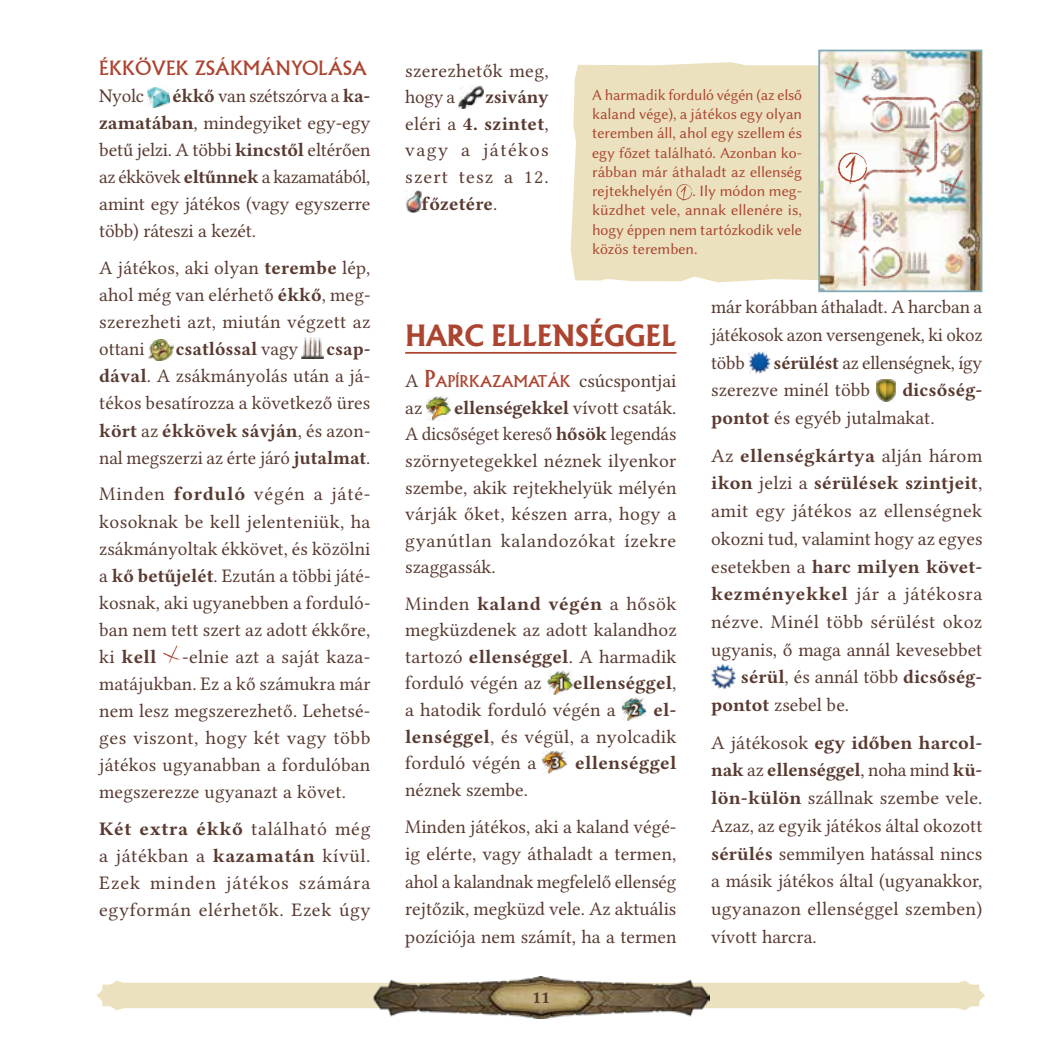
<style>
.page{position:relative;width:1042px;height:1042px;background:#fff}
.page>*{position:absolute;margin:0;border:0;box-sizing:border-box;transform-origin:0 0}
.t1{font:700 28px "Albertus";letter-spacing:-.01em;color:#ac4430}
.t2{font:19.25px/26.9px "Libertinus Serif";letter-spacing:.005em;color:#593a30;text-align:justify}
.t3{font:700 19.25px "Libertinus Serif";letter-spacing:.01em;color:#593a30}
.t4{font:19.25px "Libertinus Serif";letter-spacing:.03em;color:#593a30}
.t5{font:19.25px "Albertus MTCE";color:#ac4430}
.t6{font:19.25px "Libertinus Serif";letter-spacing:.055em;color:#593a30}
.t7{font:19.25px "Libertinus Serif";letter-spacing:.075em;color:#593a30}
.t8{font:700 19.25px "Libertinus Serif";letter-spacing:-.01em;color:#593a30}
.t9{font:700 17.5px "Libertinus Serif";color:#593a30}
.t10{font:15.75px/19.2px "Libertinus Sans";letter-spacing:-.005em;color:#ac4530;text-align:justify}
.s1{font-weight:700}
.s2{font-weight:400}
.s3{font-family:"Albertus MTCE";font-size:22.75px;color:#ac4430}
.s4{font-family:"Albertus MTCE";font-size:15.92px;color:#ac4430}
</style>
<div class="page">
<svg style="left:97px;top:980px;width:888px;height:30px"></svg>
<img style="left:372px;top:977px;width:337px;height:41px">
<img style="left:147px;top:88px;width:22px;height:20px">
<img style="left:148px;top:340px;width:25px;height:21px">
<img style="left:302px;top:337px;width:22px;height:22px">
<svg style="left:163px;top:645px;width:17px;height:20px"></svg>
<hr style="left:405px;top:352px;width:271px;height:2px;background:#ac4430">
<img style="left:458px;top:85px;width:25px;height:24px">
<img style="left:405px;top:190px;width:17px;height:22px">
<img style="left:426px;top:397px;width:25px;height:24px">
<img style="left:547px;top:671px;width:25px;height:23px">
<img style="left:622px;top:698px;width:24px;height:22px">
<img style="left:543px;top:750px;width:25px;height:23px">
<img style="left:748px;top:352px;width:22px;height:22px">
<img style="left:876px;top:380px;width:20px;height:22px">
<img style="left:711px;top:664px;width:25px;height:25px">
<div style="left:570px;top:62px;width:248px;height:220px;background:#ebe1bf"></div>
<svg style="left:676px;top:184px;width:17px;height:18px"></svg>
<img style="left:821px;top:53px;width:158px;height:236px">
<div style="left:818px;top:50px;width:164px;height:242px;border:2px solid #7fabb6"></div>
<img style="left:831px;top:63px;width:139px;height:223px">
<p class="t5" style="left:99px;top:57px;width:269px">ÉKKÖVEK ZSÁKMÁNYOLÁSA</p>
<p class="t2" style="left:99px;top:82px;width:46px">Nyolc</p>
<p class="t2" style="left:99px;top:82px;width:273px;text-indent:73px"><span class="s1">ékkő</span> van szétszórva a <span class="s1">ka&shy;zamatában</span>, mindegyiket egy-egy betű jelzi. A többi <span class="s1">kincstől</span> eltérően az ékkövek <span class="s1">eltűnnek</span> a kazamatából, amint egy játékos (vagy egyszerre több) ráteszi a kezét.</p>
<p class="t2" style="left:99px;top:254px;width:273px">A játékos, aki olyan <span class="s1">terembe</span> lép, ahol még van elérhető <span class="s1">ékkő</span>, meg&shy;szerezheti azt, miután végzett az ottani</p>
<p class="t3" style="left:176px;top:336px;width:124px">csatlóssal <span class="s2">vagy</span></p>
<p class="t2" style="left:99px;top:335px;width:273px;text-indent:227px"><span class="s1">csap&shy;dával</span>. A zsákmányolás után a já&shy;tékos besatírozza a következő üres <span class="s1">kört</span> az <span class="s1">ékkövek sávján</span>, és azon&shy;nal megszerzi az érte járó <span class="s1">jutalmat</span>.</p>
<p class="t2" style="left:99px;top:480px;width:273px">Minden <span class="s1">forduló</span> végén a játé&shy;kosoknak be kell jelenteniük, ha zsákmányoltak ékkövet, és közölni a <span class="s1">kő betűjelét</span>. Ezután a többi játé&shy;kosnak, aki ugyanebben a forduló&shy;ban nem tett szert az adott ékkőre, ki <span class="s1">kell</span></p>
<p class="t2" style="left:99px;top:643px;width:273px;text-indent:83px">-elnie azt a saját kaza&shy;matájukban. Ez a kő számukra már nem lesz megszerezhető. Lehetsé&shy;ges viszont, hogy két vagy több játékos ugyanabban a fordulóban megszerezze ugyanazt a követ.</p>
<p class="t2" style="left:99px;top:815px;width:273px"><span class="s1">Két extra ékkő</span> található még a játékban a <span class="s1">kazamatán</span> kívül.<br>Ezek minden játékos számára egyformán elérhetők. Ezek úgy</p>
<p class="t2" style="left:405px;top:57px;width:145px">szerezhetők meg, hogy a</p>
<p class="t8" style="left:485px;top:84px;width:65px">zsivány</p>
<p class="t3" style="left:405px;top:110px;width:145px"><span class="s2">eléri a</span> 4. szintet<span class="s2">,</span></p>
<p class="t7" style="left:405px;top:139px;width:145px">vagy a játékos</p>
<p class="t6" style="left:405px;top:165px;width:145px">szert tesz a 12.</p>
<p class="t3" style="left:422px;top:190px;width:77px">főzetére<span class="s2">.</span></p>
<p class="t10" style="left:592px;top:85px;width:211px">A harmadik forduló végén (az első kaland vége), a játékos egy olyan teremben áll, ahol egy szellem és egy főzet található. Azonban ko&shy;rábban már áthaladt az ellenség rejtekhelyén . Ily módon meg&shy;küzdhet vele, annak ellenére is, hogy éppen nem tartózkodik vele közös teremben.</p>
<h1 class="t1" style="left:405px;top:318px;width:273px">HARC ELLENSÉGGEL</h1>
<p class="t2" style="left:405px;top:367px;width:273px">A <span class="s3">P</span><span class="s4">APÍRKAZAMATÁK</span> csúcspontjai az</p>
<p class="t2" style="left:405px;top:394px;width:273px;text-indent:49px"><span class="s1">ellenségekkel</span> vívott csaták.<br>A dicsőséget kereső <span class="s1">hősök</span> legendás szörnyetegekkel néznek ilyenkor szembe, akik rejtekhelyük mélyén várják őket, készen arra, hogy a gyanútlan kalandozókat ízekre szaggassák.</p>
<p class="t2" style="left:405px;top:590px;width:273px">Minden <span class="s1">kaland végén</span> a hősök megküzdenek az adott kalandhoz tartozó <span class="s1">ellenséggel</span>. A harmadik forduló végén az</p>
<p class="t2" style="left:405px;top:669px;width:273px;text-indent:168px"><span class="s1">ellenséggel</span>, a hatodik forduló végén a</p>
<p class="t2" style="left:405px;top:696px;width:273px;text-indent:248px"><span class="s1">el&shy;lenséggel</span>, és végül, a nyolcadik forduló végén a</p>
<p class="t3" style="left:575px;top:749px;width:103px">ellenséggel</p>
<p class="t2" style="left:405px;top:770px;width:273px;line-height:37.3px">néznek szembe.<br>Minden játékos, aki a kaland végé-</p>
<p class="t2" style="left:405px;top:840px;width:273px;line-height:27.5px">ig elérte, vagy áthaladt a termen, ahol a kalandnak megfelelő ellenség rejtőzik, megküzd vele. Az aktuális pozíciója nem számít, ha a termen</p>
<p class="t9" style="left:532px;top:985px;width:19px">11</p>
<p class="t2" style="left:711px;top:293px;width:273px;line-height:27.7px">már korábban áthaladt. A harcban a játékosok azon versengenek, ki okoz több</p>
<p class="t2" style="left:711px;top:348px;width:273px;line-height:27.7px;text-indent:62px"><span class="s1">sérülést</span> az ellenségnek, így szerezve minél több</p>
<p class="t2" style="left:711px;top:376px;width:273px;line-height:27.7px;text-indent:191px"><span class="s1">dicsőség&shy;pontot</span> és egyéb jutalmakat.</p>
<p class="t3" style="left:711px;top:442px;width:273px"><span class="s2">Az</span> ellenségkártya <span class="s2">alján három</span></p>
<p class="t3" style="left:711px;top:470px;width:273px">ikon <span class="s2">jelzi a</span> sérülések szintjeit<span class="s2">,</span></p>
<p class="t2" style="left:711px;top:497px;width:273px">amit egy játékos az ellenségnek</p>
<p class="t2" style="left:711px;top:525px;width:273px">okozni tud, valamint hogy az egyes</p>
<p class="t3" style="left:711px;top:553px;width:273px"><span class="s2">esetekben a</span> harc milyen követ-</p>
<p class="t4" style="left:711px;top:582px;width:273px"><span class="s1">kezményekkel</span> jár a játékosra</p>
<p class="t2" style="left:711px;top:608px;width:273px">nézve. Minél több sérülést okoz</p>
<p class="t2" style="left:711px;top:636px;width:273px">ugyanis, ő maga annál kevesebbet</p>
<p class="t3" style="left:741px;top:664px;width:243px">sérül<span class="s2">, és annál több</span> dicsőség-</p>
<p class="t2" style="left:711px;top:691px;width:139px"><span class="s1">pontot</span> zsebel be.</p>
<p class="t2" style="left:711px;top:728px;width:273px;line-height:27.7px">A játékosok <span class="s1">egy időben harcol&shy;nak</span> az <span class="s1">ellenséggel</span>, noha mind <span class="s1">kü&shy;lön-külön</span> szállnak szembe vele.<br>Azaz, az egyik játékos által okozott <span class="s1">sérülés</span> semmilyen hatással nincs a másik játékos által (ugyanakkor, ugyanazon ellenséggel szemben) vívott harcra.</p>
</div>
